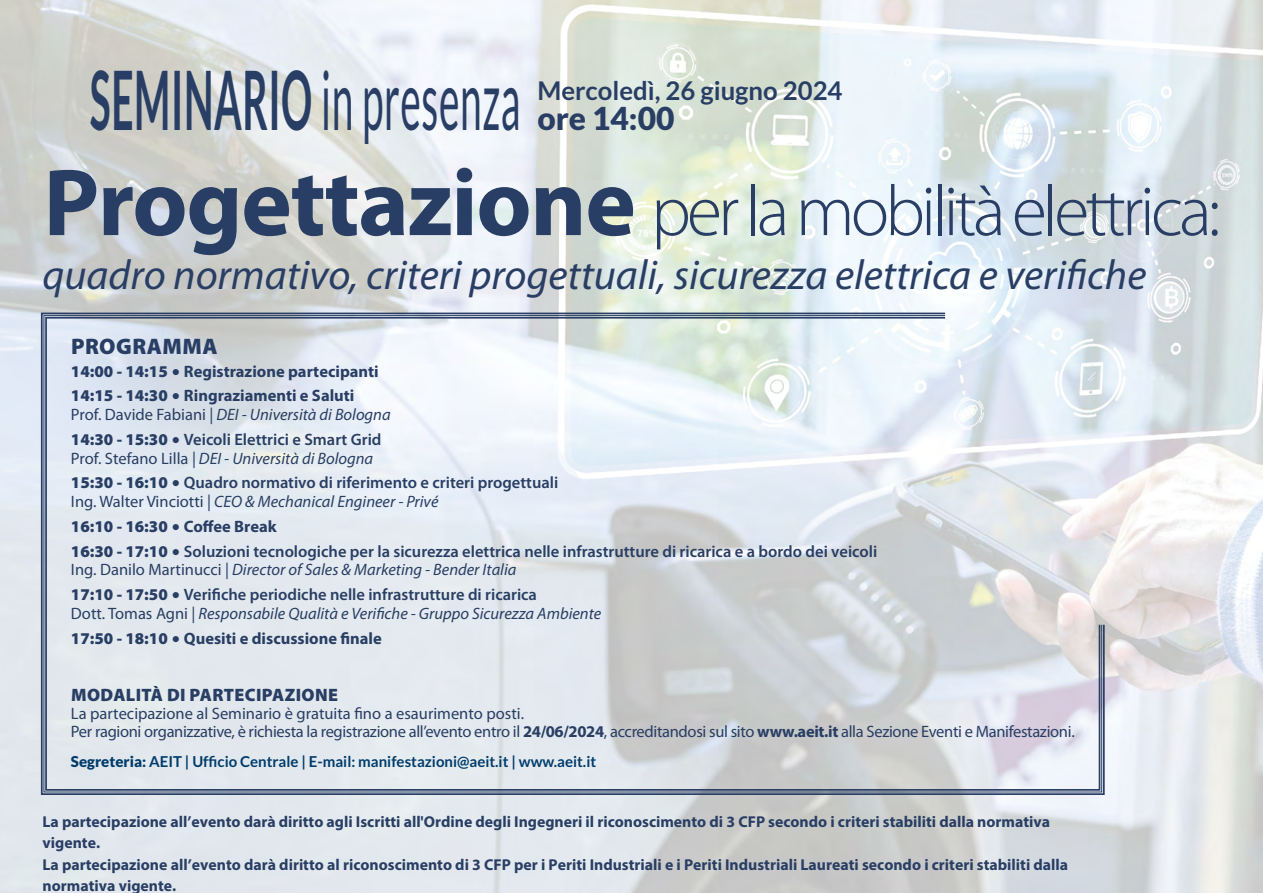
<style>
.page{position:relative;width:1263px;height:893px;background:#fff}
.page>*{position:absolute;margin:0;border:0;box-sizing:border-box;transform-origin:0 0}
.t1{font:81.9px "Lato";letter-spacing:.015em;color:#293e64;scale:.48 1}
.t2{font:300 72px "Myriad Pro";letter-spacing:-.055em;color:#293e64}
.t3{font:italic 42px "Myriad Pro";color:#293e64}
.t4{font:900 31.65px "Lato";color:#293e64}
.t5{font:700 25.65px "Lato";color:#293e64}
.t6{font:900 22.5px "Myriad Pro";letter-spacing:.02em;color:#293e64}
.t7{font:900 18px "Myriad Pro";letter-spacing:.02em;color:#293e64}
.t8{font:600 16.5px/24.8px "Myriad Pro";color:#293e64}
.t9{font:16.5px/18.8px "Myriad Pro";letter-spacing:-.02em;color:#293e64}
.t10{font:italic 16.5px/24.8px "Myriad Pro";color:#293e64}
.t11{font:700 16.5px/24.8px "Myriad Pro";color:#293e64}
.t12{font:700 15.75px/21.3px "Myriad Pro";color:#293e64}
.t13{font:700 15px "Lato";color:#003c6c}
.s1{font-weight:700}
.s2{font-weight:700;font-size:96px}
.s3{font-weight:900}
.s4{font-family:"Lato";font-weight:400}
.s5{font-weight:400}
.s6{font-weight:400;font-style:italic}
.s7{font-style:normal}
.s8{font-weight:900;font-style:normal}
.s9{font-family:"Lato";font-style:normal}
.s10{font-weight:700;font-style:normal}
</style>
<div class="page">
<img style="left:0;top:0;width:1263px;height:893px">
<svg style="left:44px;top:316px;width:1057px;height:475px;background:#dde3e8"></svg>
<h1 class="t1" style="left:90px;top:54px;width:899px"><span class="s1">SEMINARIO</span> in presenza</h1>
<h3 class="t5" style="left:537px;top:81px;width:307px">Mercoledì, 26 giugno 2024</h3>
<h3 class="t4" style="left:537px;top:101px;width:139px">ore 14:00</h3>
<h2 class="t2" style="left:43px;top:168px;width:1178px"><span class="s2">Progettazione</span> per la mobilità elettrica:</h2>
<h3 class="t3" style="left:43px;top:259px;width:1105px">quadro normativo, criteri progettuali, sicurezza elettrica e verifiche</h3>
<h3 class="t6" style="left:71px;top:333px;width:148px">PROGRAMMA</h3>
<p class="t11" style="left:71px;top:360px;width:309px"><span class="s3">14:00 - 14:15</span> <span class="s4">•</span> Registrazione partecipanti<br><span class="s3">14:15 - 14:30</span> <span class="s4">•</span> Ringraziamenti e Saluti</p>
<p class="t8" style="left:71px;top:404px;width:321px"><span class="s5">Prof. Davide Fabiani |</span> <span class="s6">DEI - Università di Bologna<br></span><span class="s3">14:30 - 15:30</span> <span class="s4">•</span> Veicoli Elettrici e Smart Grid</p>
<p class="t8" style="left:71px;top:447px;width:489px"><span class="s5">Prof. Stefano Lilla |</span> <span class="s6">DEI - Università di Bologna<br></span><span class="s3">15:30 - 16:10</span> <span class="s4">•</span> Quadro normativo di riferimento e criteri progettuali</p>
<p class="t8" style="left:71px;top:491px;width:808px"><span class="s5">Ing. Walter Vinciotti |</span> <span class="s6">CEO &amp; Mechanical Engineer - Privé<br></span><span class="s3">16:10 - 16:30</span> <span class="s4">•</span> <span class="s1">Coffee Break<br></span><span class="s3">16:30 - 17:10</span> <span class="s4">•</span> Soluzioni tecnologiche per la sicurezza elettrica nelle infrastrutture di ricarica e a bordo dei veicoli</p>
<p class="t8" style="left:71px;top:559px;width:468px"><span class="s5">Ing. Danilo Martinucci |</span> <span class="s6">Director of Sales &amp; Marketing - Bender Italia<br></span><span class="s3">17:10 - 17:50</span> <span class="s4">•</span> Verifiche periodiche nelle infrastrutture di ricarica</p>
<p class="t10" style="left:71px;top:602px;width:532px"><span class="s7">Dott. Tomas Agni |</span> Responsabile Qualità e Verifiche - Gruppo Sicurezza Ambiente<br><span class="s8">17:50 - 18:10</span> <span class="s9">•</span> <span class="s10">Quesiti e discussione finale</span></p>
<p class="t7" style="left:71px;top:684px;width:268px">MODALITÀ DI PARTECIPAZIONE</p>
<p class="t9" style="left:71px;top:705px;width:1005px">La partecipazione al Seminario è gratuita fino a esaurimento posti.<br>Per ragioni organizzative, è richiesta la registrazione all’evento entro il <span class="s1">24/06/2024</span>, accreditandosi sul sito <span class="s1">www.aeit.it</span> alla Sezione Eventi e Manifestazioni.</p>
<p class="t13" style="left:71px;top:756px;width:527px"><span class="s3">Segreteria:</span> AEIT | Ufficio Centrale | E-mail: manifestazioni@aeit.it | www.aeit.it</p>
<p class="t12" style="left:43px;top:810px;width:1027px">La partecipazione all’evento darà diritto agli Iscritti all'Ordine degli Ingegneri il riconoscimento di 3 CFP secondo i criteri stabiliti dalla normativa vigente.<br>La partecipazione all’evento darà diritto al riconoscimento di 3 CFP per i Periti Industriali e i Periti Industriali Laureati secondo i criteri stabiliti dalla normativa vigente.</p>
</div>
